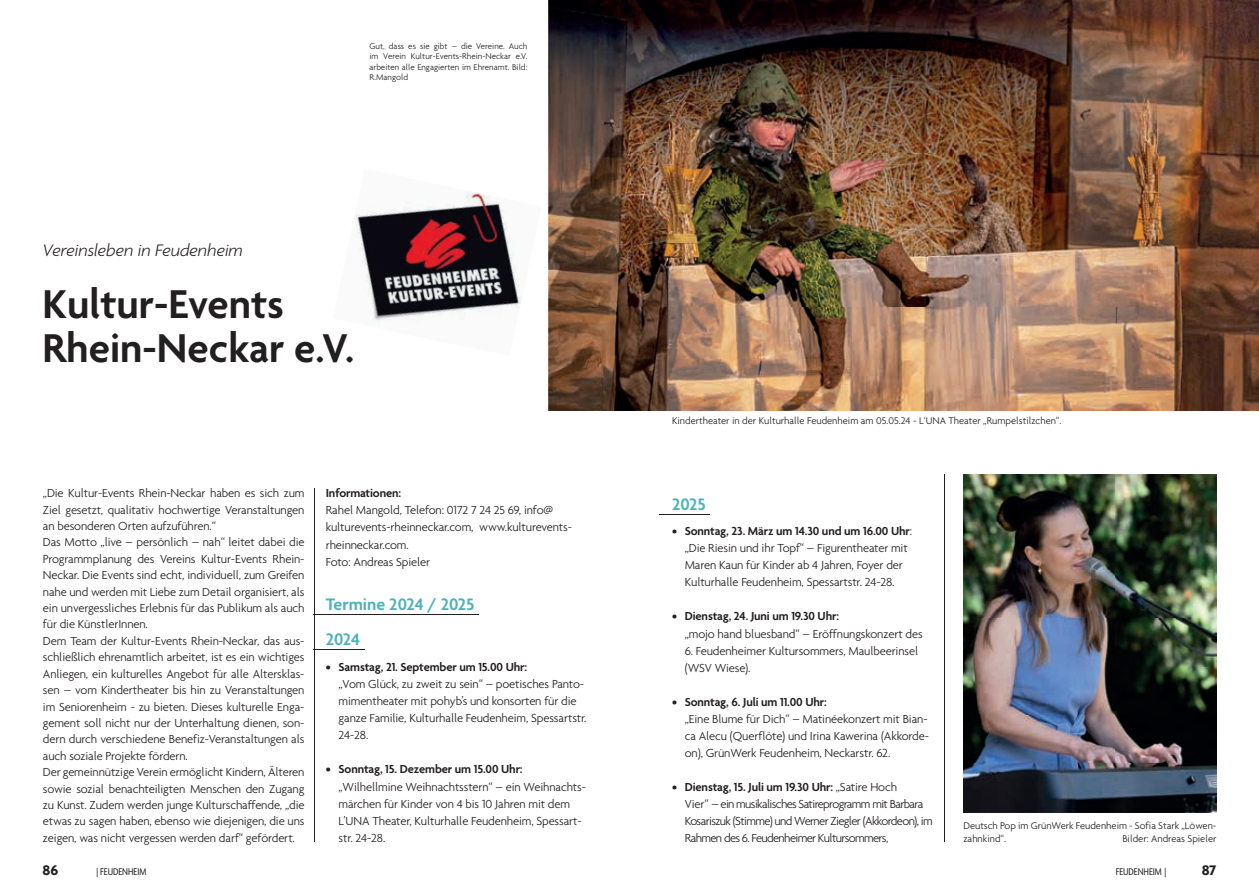
<style>
.page{position:relative;width:1259px;height:893px;background:#fff}
.page>*{position:absolute;margin:0;border:0;box-sizing:border-box;transform-origin:0 0}
.t1{font:600 43.5px/43.5px "Agenda";color:#231f20}
.t2{font:600 18px/35.2px "Agenda";color:#4eb2bc}
.t3{font:italic 300 18px "Agenda";color:#231f20}
.t4{font:700 15px "Agenda";color:#231f20}
.t5{font:300 12.6px/16.4px "Agenda";letter-spacing:-.01em;color:#231f20}
.t6{font:300 12.6px/17.1px "Agenda";letter-spacing:-.05em;color:#231f20}
.t7{font:600 12.6px "Agenda";letter-spacing:-.01em;color:#231f20}
.t8{font:300 10.5px/12.6px "Agenda";color:#231f20}
.t9{font:condensed 10.5px "Agenda";color:#231f20}
.t10{font:300 9px/10.5px "Agenda";color:#231f20;text-align:justify}
.s1{font-weight:600}
</style>
<div class="page">
<hr style="left:314px;top:488px;width:1px;height:354px;background:#231f20">
<hr style="left:313px;top:614px;width:166px;height:1px;background:#231f20">
<hr style="left:313px;top:649px;width:51px;height:1px;background:#231f20">
<hr style="left:944px;top:474px;width:1px;height:368px;background:#231f20">
<img style="left:549px;top:0;width:710px;height:410px">
<hr style="left:659px;top:514px;width:51px;height:1px;background:#231f20">
<img style="left:963px;top:474px;width:253px;height:338px">
<img style="left:352px;top:191px;width:170px;height:131px">
<p class="t10" style="left:369px;top:41px;width:159px">Gut, dass es sie gibt – die Vereine. Auch im Verein Kultur-Events-Rhein-Neckar e.V. arbeiten alle Engagierten im Ehrenamt. Bild:<br>R.Mangold</p>
<h2 class="t3" style="left:43px;top:240px;width:202px">Vereinsleben in Feudenheim</h2>
<h1 class="t1" style="left:43px;top:285px;width:313px">Kultur-Events<br>Rhein-Neckar e.V.</h1>
<p class="t5" style="left:43px;top:485px;width:263px">„Die Kultur-Events Rhein-Neckar haben es sich zum Ziel gesetzt, qualitativ hochwertige Veranstaltungen an besonderen Orten aufzuführen.“<br>Das Motto „live – persönlich – nah“ leitet dabei die Programmplanung des Vereins Kultur-Events Rhein-Neckar. Die Events sind echt, individuell, zum Greifen nahe und werden mit Liebe zum Detail organisiert, als ein unvergessliches Erlebnis für das Publikum als auch für die KünstlerInnen.<br>Dem Team der Kultur-Events Rhein-Neckar, das aus&shy;schließlich ehrenamtlich arbeitet, ist es ein wichtiges Anliegen, ein kulturelles Angebot für alle Altersklas&shy;sen – vom Kindertheater bis hin zu Veranstaltungen im Seniorenheim - zu bieten. Dieses kulturelle Enga&shy;gement soll nicht nur der Unterhaltung dienen, son&shy;dern durch verschiedene Benefiz-Veranstaltungen als auch soziale Projekte fördern.<br>Der gemeinnützige Verein ermöglicht Kindern, Älteren sowie sozial benachteiligten Menschen den Zugang zu Kunst. Zudem werden junge Kulturschaffende, „die etwas zu sagen haben, ebenso wie diejenigen, die uns zeigen, was nicht vergessen werden darf“ gefördert.</p>
<p class="t7" style="left:326px;top:486px;width:77px">Informationen:</p>
<p class="t5" style="left:326px;top:501px;width:248px;line-height:17.1px">Rahel Mangold, Telefon: 0172 7 24 25 69, info@ kulturevents-rheinneckar.com, www.kulturevents&shy;rheinneckar.com.<br>Foto: Andreas Spieler</p>
<h2 class="t2" style="left:326px;top:587px;width:150px">Termine 2024 / 2025<br>2024</h2>
<p class="t7" style="left:326px;top:660px;width:203px">• Samstag, 21. September um 15.00 Uhr:</p>
<p class="t5" style="left:338px;top:675px;width:249px;line-height:17.1px">„Vom Glück, zu zweit zu sein“ – poetisches Panto&shy;mimentheater mit pohyb’s und konsorten für die ganze Familie, Kulturhalle Feudenheim, Spessartstr.<br>24-28.</p>
<p class="t7" style="left:326px;top:763px;width:198px">• Sonntag, 15. Dezember um 15.00 Uhr:</p>
<p class="t5" style="left:338px;top:778px;width:249px;line-height:17.1px">„Wilhellmine Weihnachtsstern“ – ein Weihnachts&shy;märchen für Kinder von 4 bis 10 Jahren mit dem L’UNA Theater, Kulturhalle Feudenheim, Spessart&shy;str. 24-28.</p>
<p class="t8" style="left:672px;top:414px;width:391px">Kindertheater in der Kulturhalle Feudenheim am 05.05.24 - L‘UNA Theater „Rumpelstilzchen“.</p>
<h2 class="t2" style="left:672px;top:487px;width:35px">2025</h2>
<p class="t5" style="left:685px;top:522px;width:229px;line-height:17.1px;text-indent:-13px"><span class="s1">• Sonntag, 23. März um 14.30 und um 16.00 Uhr</span>: „Die Riesin und ihr Topf“ – Figurentheater mit Maren Kaun für Kinder ab 4 Jahren, Foyer der Kulturhalle Feudenheim, Spessartstr. 24-28.</p>
<p class="t7" style="left:672px;top:610px;width:168px">• Dienstag, 24. Juni um 19.30 Uhr:</p>
<p class="t5" style="left:685px;top:625px;width:239px">„mojo hand bluesband“ – Eröffnungskonzert des</p>
<p class="t5" style="left:685px;top:642px;width:235px;line-height:17.1px">6. Feudenheimer Kultursommers, Maulbeerinsel (WSV Wiese).</p>
<p class="t7" style="left:672px;top:695px;width:156px">• Sonntag, 6. Juli um 11.00 Uhr:</p>
<p class="t5" style="left:685px;top:710px;width:246px;line-height:17.1px;text-align:justify">„Eine Blume für Dich“ – Matinéekonzert mit Bian&shy;ca Alecu (Querflöte) und Irina Kawerina (Akkorde&shy;on), GrünWerk Feudenheim, Neckarstr. 62.</p>
<p class="t6" style="left:685px;top:778px;width:249px;text-indent:-13px"><span class="s1">• Dienstag, 15. Juli um 19.30 Uhr:</span> „Satire Hoch<br>Vier“ – ein musikalisches Satireprogramm mit Barbara Kosariszuk (Stimme) und Werner Ziegler (Akkordeon), im Rahmen des 6. Feudenheimer Kultursommers,</p>
<p class="t8" style="left:963px;top:819px;width:255px">Deutsch Pop im GrünWerk Feudenheim - Sofia Stark „Löwen&shy;zahnkind“.</p>
<p class="t8" style="left:1122px;top:832px;width:96px">Bilder: Andreas Spieler</p>
<p class="t4" style="left:43px;top:862px;width:17px">86</p>
<p class="t9" style="left:97px;top:866px;width:51px">| FEUDENHEIM</p>
<p class="t9" style="left:1115px;top:866px;width:52px">FEUDENHEIM |</p>
<p class="t4" style="left:1201px;top:862px;width:16px">87</p>
</div>
